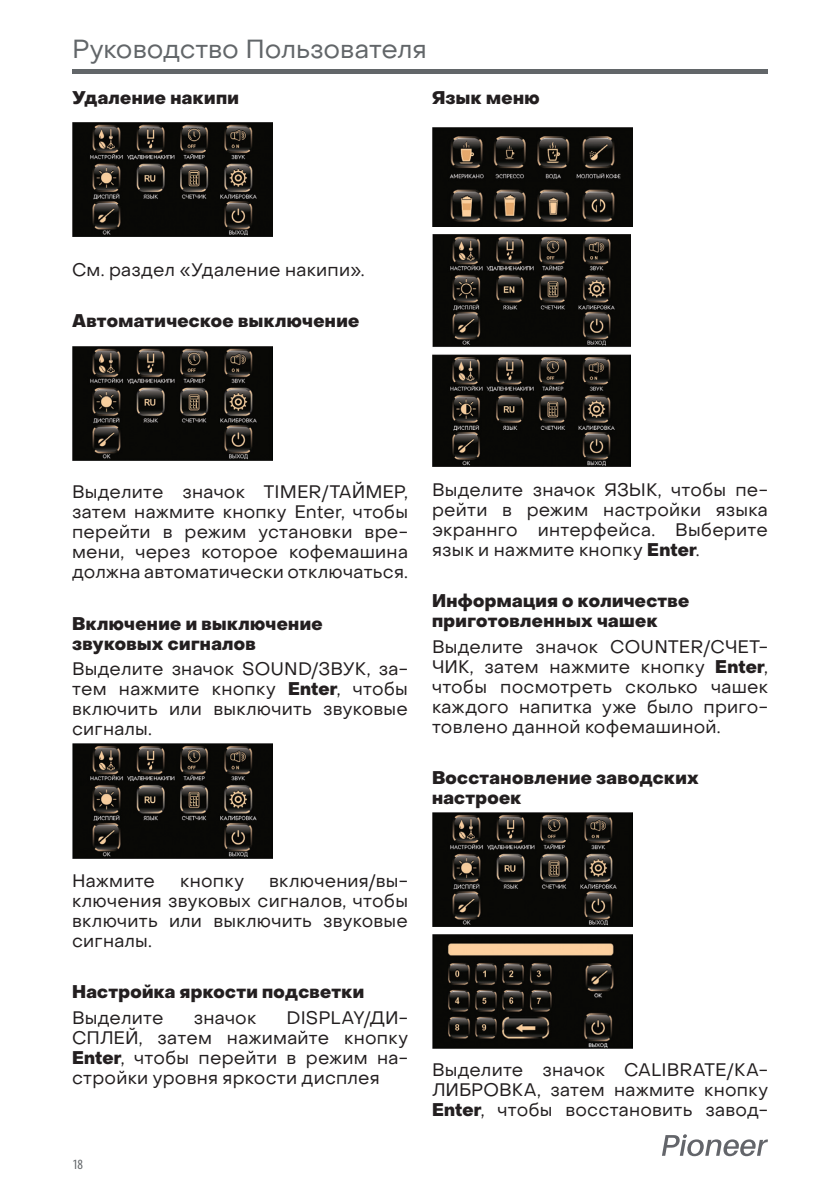
<style>
.page{position:relative;width:840px;height:1191px;background:#fff}
.page>*{position:absolute;margin:0;border:0;box-sizing:border-box;transform-origin:0 0}
.t1{font:26px "Object Sans";color:#626669}
.Основной_текстовый_б{font:18px/20px "Object Sans";letter-spacing:.015em;color:#231f20;text-align:justify}
.ПОДзагаловки{font:800 18px/20px "Object Sans";letter-spacing:.02em;color:#231f20}
.t2{font:condensed 14.2px "Myriad Pro";color:#626669}
.s1{font-weight:800}
</style>
<div class="page">
<hr style="left:72px;top:69px;width:695px;height:4px;background:#626669">
<svg style="left:662px;top:1134px;width:105px;height:22px"></svg>
<img style="left:72px;top:123px;width:200px;height:113px">
<img style="left:72px;top:346px;width:200px;height:114px">
<img style="left:72px;top:744px;width:200px;height:114px">
<img style="left:432px;top:128px;width:200px;height:99px">
<img style="left:432px;top:234px;width:198px;height:233px">
<img style="left:432px;top:812px;width:200px;height:114px">
<img style="left:432px;top:934px;width:200px;height:114px">
<h1 class="t1" style="left:72px;top:33px;width:356px">Руководство Пользователя</h1>
<p class="ПОДзагаловки" style="left:72px;top:88px;width:168px">Удаление накипи</p>
<p class="ПОДзагаловки" style="left:432px;top:88px;width:109px">Язык меню</p>
<p class="Основной_текстовый_б" style="left:72px;top:259px;width:294px">См. раздел «Удаление накипи».</p>
<p class="ПОДзагаловки" style="left:72px;top:311px;width:288px">Автоматическое выключение</p>
<p class="Основной_текстовый_б" style="left:72px;top:482px;width:337px">Выделите значок TIMER/ТАЙМЕР, затем нажмите кнопку Enter, чтобы перейти в режим установки вре&shy;мени, через которое кофемашина должна автоматически отключаться.</p>
<p class="ПОДзагаловки" style="left:72px;top:614px;width:252px">Включение и выключение звуковых сигналов</p>
<p class="Основной_текстовый_б" style="left:72px;top:659px;width:337px">Выделите значок SOUND/ЗВУК, за&shy;тем нажмите кнопку <span class="s1">Enter</span>, чтобы включить или выключить звуковые сигналы.</p>
<p class="Основной_текстовый_б" style="left:432px;top:479px;width:337px">Выделите значок ЯЗЫК, чтобы пе&shy;рейти в режим настройки языка экраннго интерфейса. Выберите язык и нажмите кнопку <span class="s1">Enter</span>.</p>
<p class="ПОДзагаловки" style="left:432px;top:591px;width:258px">Информация о количестве приготовленных чашек</p>
<p class="Основной_текстовый_б" style="left:432px;top:636px;width:337px">Выделите значок COUNTER/СЧЕТ-ЧИК, затем нажмите кнопку <span class="s1">Enter</span>, чтобы посмотреть сколько чашек каждого напитка уже было приго&shy;товлено данной кофемашиной.</p>
<p class="ПОДзагаловки" style="left:432px;top:768px;width:268px">Восстановление заводских настроек</p>
<p class="Основной_текстовый_б" style="left:72px;top:870px;width:337px;text-indent:197px">включения/вы&shy;ключения звуковых сигналов, чтобы включить или выключить звуковые сигналы.</p>
<p class="ПОДзагаловки" style="left:72px;top:982px;width:293px">Настройка яркости подсветки</p>
<p class="Основной_текстовый_б" style="left:72px;top:1007px;width:93px">Выделите</p>
<p class="Основной_текстовый_б" style="left:194px;top:1007px;width:64px">значок</p>
<p class="Основной_текстовый_б" style="left:72px;top:870px;width:84px">Нажмите</p>
<p class="Основной_текстовый_б" style="left:180px;top:870px;width:65px">кнопку</p>
<p class="Основной_текстовый_б" style="left:72px;top:1007px;width:337px;text-indent:214px">DISPLAY/ДИ-СПЛЕЙ, затем нажимайте кнопку <span class="s1">Enter</span>, чтобы перейти в режим на&shy;стройки уровня яркости дисплея</p>
<p class="t2" style="left:72px;top:1156px;width:12px">18</p>
<p class="Основной_текстовый_б" style="left:432px;top:1059px;width:337px">Выделите значок CALIBRATE/КА-ЛИБРОВКА, затем нажмите кнопку <span class="s1">Enter</span>, чтобы восстановить завод-</p>
</div>
